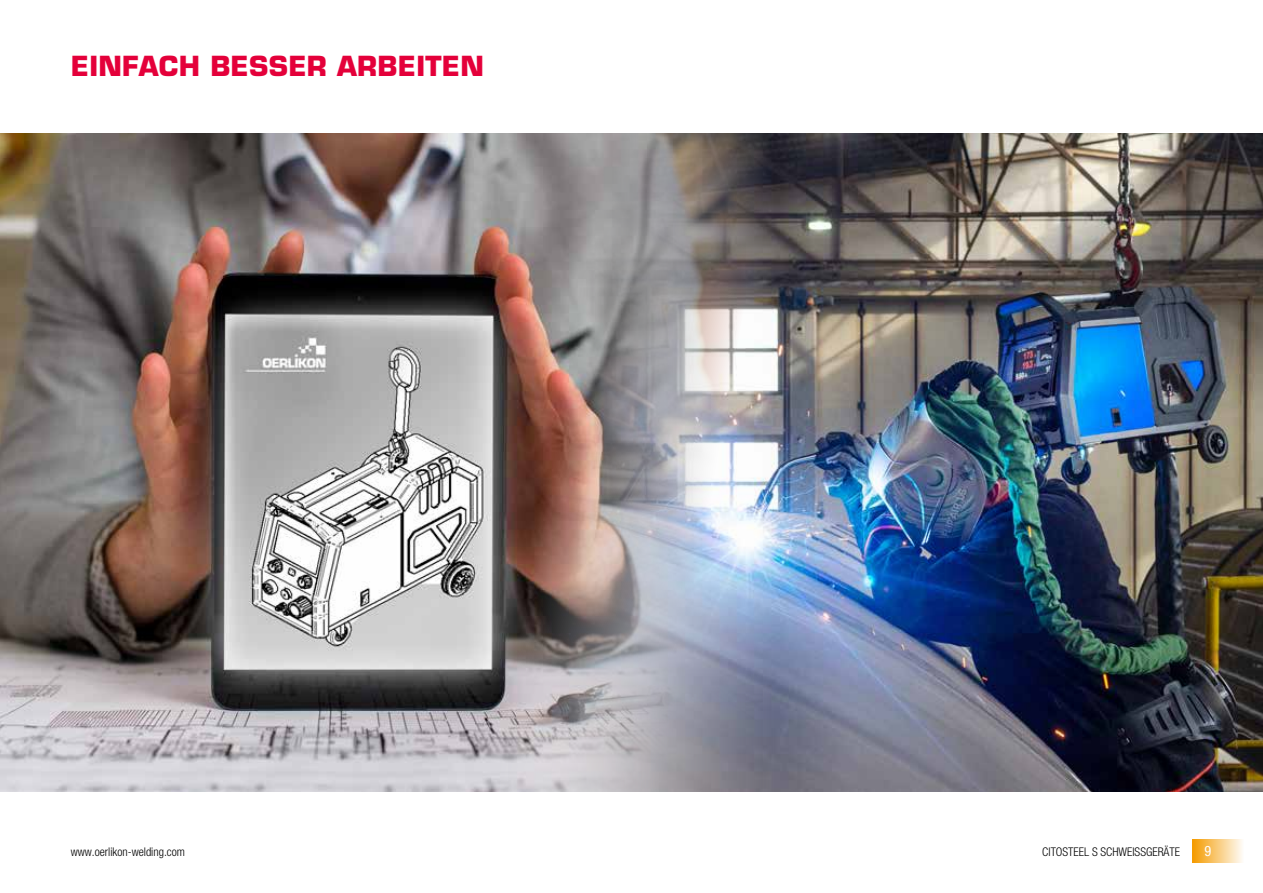
<style>
.page{position:relative;width:1263px;height:893px;background:#fff}
.page>*{position:absolute;margin:0;border:0;box-sizing:border-box;transform-origin:0 0}
.t1{font:700 27px "Eurostile LT Std";letter-spacing:.01em;color:#e4003a}
.t2{font:condensed 14.25px "Helvetica Neue LT Std";color:#fff}
.t3{font:300 condensed 12px "Helvetica Neue LT Std";color:#000}
</style>
<div class="page">
<img style="left:944px;top:134px;width:319px;height:657px">
<img style="left:859px;top:134px;width:85px;height:657px">
<img style="left:0;top:134px;width:859px;height:657px">
<div style="left:1193px;top:839px;width:51px;height:24px;background:linear-gradient(to right,#f59c02,#fefdfb)"></div>
<h1 class="t1" style="left:71px;top:49px;width:414px">EINFACH BESSER ARBEITEN</h1>
<p class="t3" style="left:71px;top:845px;width:116px">www.oerlikon-welding.com</p>
<p class="t3" style="left:1042px;top:845px;width:139px">CITOSTEEL S SCHWEISSGERÄTE</p>
<p class="t2" style="left:1204px;top:843px;width:8px">9</p>
</div>
